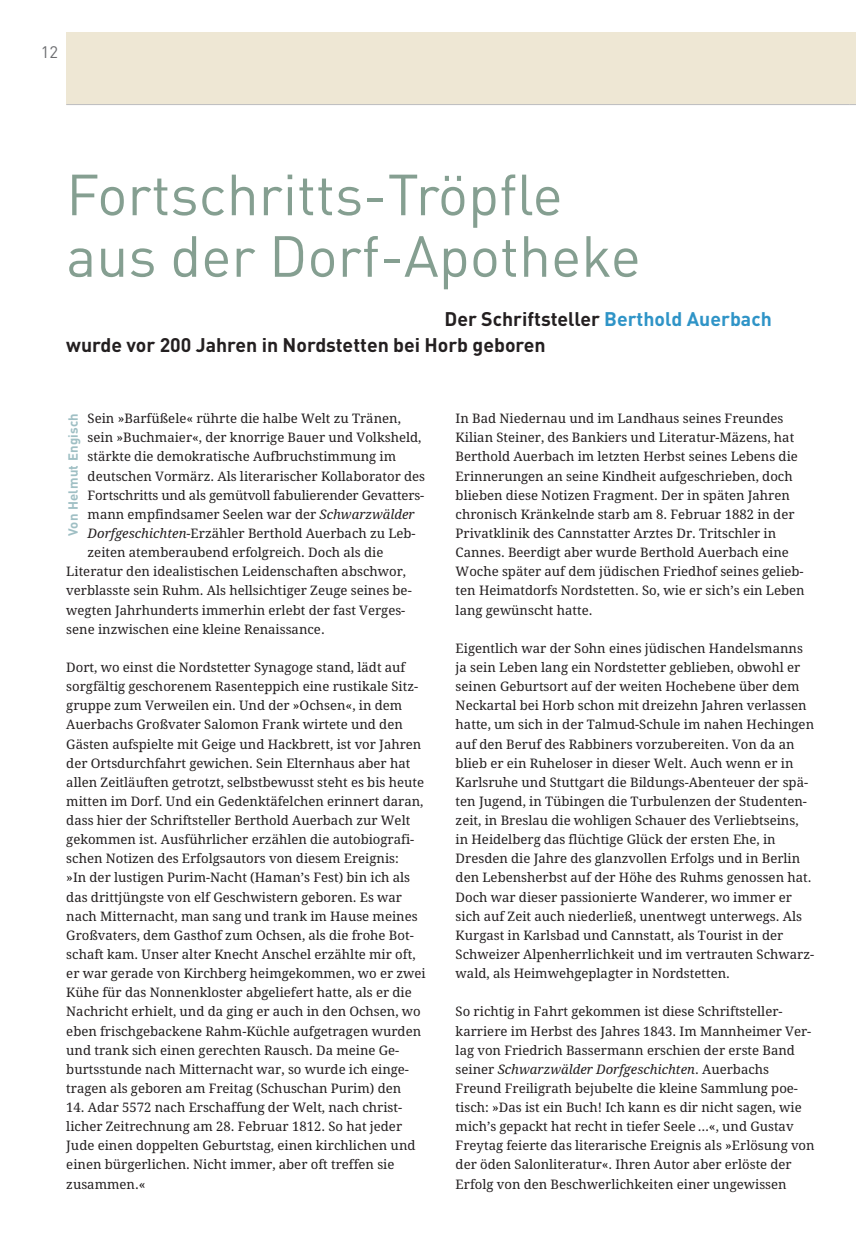
<style>
.page{position:relative;width:856px;height:1260px;background:#fff}
.page>*{position:absolute;margin:0;border:0;box-sizing:border-box;transform-origin:0 0}
.t1{font:57px/61.5px "DINOT";color:#859f91}
.t2{font:700 19.5px/25.5px "DINOT";color:#231f20}
.t3{font:16.5px "DINOT";color:#6c6d70}
.t4{font:13.2px/19px "Droid Serif";color:#231f20}
.t5{font:700 13.2px "DINOT";letter-spacing:.015em;color:#9fbfc4}
.s1{color:#2f94c7}
.s2{font-style:italic}
</style>
<div class="page">
<div style="left:66px;top:32px;width:789px;height:73px;background:#eee7d4"></div>
<p class="t3" style="left:41px;top:46px;width:19px">12</p>
<h1 class="t1" style="left:66px;top:170px;width:576px">Fortschritts-Tröpfle aus der Dorf-Apotheke</h1>
<h2 class="t2" style="left:66px;top:308px;width:706px;text-indent:378px">Der Schriftsteller <span class="s1">Berthold Auerbach </span>wurde vor 200 Jahren in Nordstetten bei Horb geboren</h2>
<p class="t4" style="left:88px;top:409px;width:315px">Sein »Barfüßele« rührte die halbe Welt zu Tränen,</p>
<p class="t4" style="left:88px;top:428px;width:335px">sein »Buchmaier«, der knorrige Bauer und Volksheld,</p>
<p class="t4" style="left:88px;top:447px;width:310px">stärkte die demokratische Aufbruchstimmung im</p>
<p class="t4" style="left:88px;top:466px;width:339px">deutschen Vormärz. Als literarischer Kollaborator des</p>
<p class="t4" style="left:88px;top:485px;width:338px">Fortschritts und als gemütvoll fabulierender Gevatters-</p>
<p class="t4" style="left:88px;top:505px;width:328px">mann empfindsamer Seelen war der <span class="s2">Schwarzwälder</span></p>
<p class="t4" style="left:88px;top:524px;width:329px"><span class="s2">Dorfgeschichten</span>-Erzähler Berthold Auerbach zu Leb-</p>
<p class="t4" style="left:88px;top:543px;width:297px">zeiten atemberaubend erfolgreich. Doch als die</p>
<p class="t4" style="left:66px;top:562px;width:341px">Literatur den idealistischen Leidenschaften abschwor,</p>
<p class="t4" style="left:66px;top:581px;width:347px">verblasste sein Ruhm. Als hellsichtiger Zeuge seines be-</p>
<p class="t4" style="left:66px;top:600px;width:340px">wegten Jahrhunderts immerhin erlebt der fast Verges-</p>
<p class="t4" style="left:66px;top:619px;width:260px">sene inzwischen eine kleine Renaissance.</p>
<p class="t4" style="left:66px;top:658px;width:361px">Dort, wo einst die Nordstetter Synagoge stand, lädt auf sorgfältig geschorenem Rasenteppich eine rustikale Sitz&shy;gruppe zum Verweilen ein. Und der »Ochsen«, in dem Auerbachs Großvater Salomon Frank wirtete und den Gästen aufspielte mit Geige und Hackbrett, ist vor Jahren der Ortsdurchfahrt gewichen. Sein Elternhaus aber hat allen Zeitläuften getrotzt, selbstbewusst steht es bis heute mitten im Dorf. Und ein Gedenktäfelchen erinnert daran, dass hier der Schriftsteller Berthold Auerbach zur Welt gekommen ist. Ausführlicher erzählen die autobiografi&shy;schen Notizen des Erfolgsautors von diesem Ereignis:<br>»In der lustigen Purim-Nacht (Haman’s Fest) bin ich als das drittjüngste von elf Geschwistern geboren. Es war nach Mitternacht, man sang und trank im Hause meines Großvaters, dem Gasthof zum Ochsen, als die frohe Bot&shy;schaft kam. Unser alter Knecht Anschel erzählte mir oft, er war gerade von Kirchberg heimgekommen, wo er zwei Kühe für das Nonnenkloster abgeliefert hatte, als er die Nachricht erhielt, und da ging er auch in den Ochsen, wo eben frischgebackene Rahm-Küchle aufgetragen wurden und trank sich einen gerechten Rausch. Da meine Ge&shy;burtsstunde nach Mitternacht war, so wurde ich einge&shy;tragen als geboren am Freitag (Schuschan Purim) den</p>
<p class="t4" style="left:66px;top:1097px;width:350px">14. Adar 5572 nach Erschaffung der Welt, nach christ&shy;licher Zeitrechnung am 28. Februar 1812. So hat jeder Jude einen doppelten Geburtstag, einen kirchlichen und einen bürgerlichen. Nicht immer, aber oft treffen sie zusammen.«</p>
<p class="t5" style="left:68px;top:536px;width:124px;rotate:-90deg">Von Helmut Engisch</p>
<p class="t4" style="left:455px;top:409px;width:350px">In Bad Niedernau und im Landhaus seines Freundes Kilian Steiner, des Bankiers und Literatur-Mäzens, hat Berthold Auerbach im letzten Herbst seines Lebens die Erinnerungen an seine Kindheit aufgeschrieben, doch blieben diese Notizen Fragment. Der in späten Jahren chronisch Kränkelnde starb am 8. Februar 1882 in der Privatklinik des Cannstatter Arztes Dr. Tritschler in Cannes. Beerdigt aber wurde Berthold Auerbach eine Woche später auf dem jüdischen Friedhof seines gelieb&shy;ten Heimatdorfs Nordstetten. So, wie er sich’s ein Leben lang gewünscht hatte.</p>
<p class="t4" style="left:455px;top:638px;width:360px">Eigentlich war der Sohn eines jüdischen Handelsmanns ja sein Leben lang ein Nordstetter geblieben, obwohl er seinen Geburtsort auf der weiten Hochebene über dem Neckartal bei Horb schon mit dreizehn Jahren verlassen hatte, um sich in der Talmud-Schule im nahen Hechingen auf den Beruf des Rabbiners vorzubereiten. Von da an blieb er ein Ruheloser in dieser Welt. Auch wenn er in Karlsruhe und Stuttgart die Bildungs-Abenteuer der spä&shy;ten Jugend, in Tübingen die Turbulenzen der Studenten&shy;zeit, in Breslau die wohligen Schauer des Verliebtseins, in Heidelberg das flüchtige Glück der ersten Ehe, in Dresden die Jahre des glanzvollen Erfolgs und in Berlin den Lebensherbst auf der Höhe des Ruhms genossen hat.<br>Doch war dieser passionierte Wanderer, wo immer er sich auf Zeit auch niederließ, unentwegt unterwegs. Als Kurgast in Karlsbad und Cannstatt, als Tourist in der Schweizer Alpenherrlichkeit und im vertrauten Schwarz&shy;wald, als Heimwehgeplagter in Nordstetten.</p>
<p class="t4" style="left:455px;top:1002px;width:360px">So richtig in Fahrt gekommen ist diese Schriftsteller&shy;karriere im Herbst des Jahres 1843. Im Mannheimer Ver&shy;lag von Friedrich Bassermann erschien der erste Band seiner <span class="s2">Schwarzwälder Dorfgeschichten</span>. Auerbachs Freund Freiligrath bejubelte die kleine Sammlung poe&shy;tisch: »Das ist ein Buch! Ich kann es dir nicht sagen, wie mich’s gepackt hat recht in tiefer Seele …«, und Gustav Freytag feierte das literarische Ereignis als »Erlösung von der öden Salonliteratur«. Ihren Autor aber erlöste der Erfolg von den Beschwerlichkeiten einer ungewissen</p>
</div>
